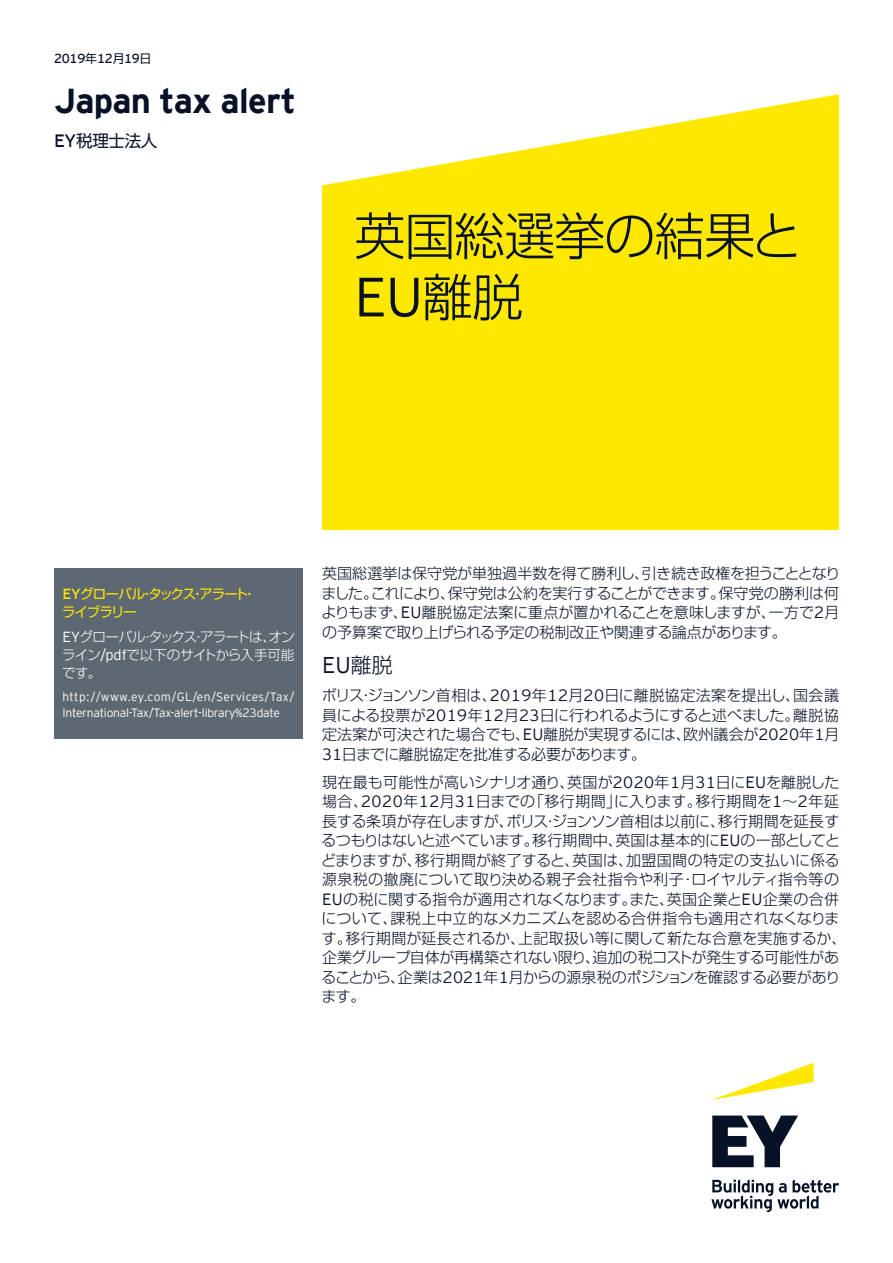
<style>
.page{position:relative;width:893px;height:1263px;background:#fff}
.page>*{position:absolute;margin:0;border:0;box-sizing:border-box;transform-origin:0 0}
.t1{font:300 55.2px "EY Interstate";color:#081227}
.t2{font:300 51px "Shin Go Pro";letter-spacing:-.02em;color:#081227}
.t3{font:700 34.5px "EY Interstate";letter-spacing:-.02em;color:#081227}
.t4{font:300 22.8px "EY Interstate";color:#081227}
.t5{font:16.5px "Shin Go Pro";letter-spacing:-.02em;color:#081227}
.t6{font:300 15px/19.5px "Shin Go Pro";letter-spacing:-.005em;color:#081227;text-align:justify}
.t7{font:300 13.5px/18px "Shin Go Pro";letter-spacing:-.05em;color:#fff;text-align:justify}
.t8{font:13.5px/18px "Shin Go Pro";letter-spacing:-.075em;color:#ffe800}
.t9{font:13.05px "EY Interstate";letter-spacing:-.02em;color:#081227}
.t10{font:300 12px/16.5px "EY Interstate";letter-spacing:-.02em;color:#fff}
.s1{font-family:"Shin Go Pro";font-size:12px}
.s2{font-family:"EY Interstate";font-size:17.85px}
.s3{font-family:"Shin Go Pro";font-size:51px}
.s4{font-family:"EY Interstate";font-size:14.7px}
.s5{font-family:"EY Interstate";font-size:16.2px}
.s6{font-family:"Shin Go Pro";font-size:21px}
</style>
<div class="page">
<svg style="left:712px;top:1063px;width:102px;height:37px"></svg>
<svg style="left:711px;top:1115px;width:128px;height:97px"></svg>
<svg style="left:322px;top:94px;width:517px;height:436px;background:#ffea1a"></svg>
<div style="left:54px;top:568px;width:249px;height:170px;background:#5e6873"></div>
<p class="t9" style="left:54px;top:49px;width:99px">2019<span class="s1">年</span>12<span class="s1">月</span>19<span class="s1">日</span></p>
<h3 class="t3" style="left:54px;top:76px;width:243px">Japan tax alert</h3>
<p class="t5" style="left:54px;top:127px;width:105px"><span class="s2">EY</span>税理士法人</p>
<h2 class="t2" style="left:354px;top:194px;width:449px">英国総選挙の結果と</h2>
<h1 class="t1" style="left:354px;top:258px;width:170px">EU<span class="s3">離脱</span></h1>
<p class="t8" style="left:62px;top:583px;width:196px"><span class="s4">EY</span>グローバル・タックス・アラート・ライブラリー</p>
<p class="t7" style="left:62px;top:626px;width:234px"><span class="s4">EY</span>グローバル・タックス・アラートは、オンライン<span class="s4">/pdf</span>で以下のサイトから入手可能です。</p>
<p class="t10" style="left:63px;top:688px;width:233px">http://www.ey.com/GL/en/Services/Tax/<br>International-Tax/Tax-alert-library%23date</p>
<p class="t6" style="left:322px;top:562px;width:520px">英国総選挙は保守党が単独過半数を得て勝利し、引き続き政権を担うこととなりました。これにより、保守党は公約を実行することができます。保守党の勝利は何よりもまず、<span class="s5">EU</span>離脱協定法案に重点が置かれることを意味しますが、一方で<span class="s5">2</span>月の予算案で取り上げられる予定の税制改正や関連する論点があります。</p>
<h3 class="t4" style="left:322px;top:649px;width:72px">EU<span class="s6">離脱</span></h3>
<p class="t6" style="left:322px;top:684px;width:519px">ボリス・ジョンソン首相は、<span class="s5">2019</span>年<span class="s5">12</span>月<span class="s5">20</span>日に離脱協定法案を提出し、国会議員による投票が<span class="s5">2019</span>年<span class="s5">12</span>月<span class="s5">23</span>日に行われるようにすると述べました。離脱協定法案が可決された場合でも、<span class="s5">EU</span>離脱が実現するには、欧州議会が<span class="s5">2020</span>年<span class="s5">1</span>月<span class="s5">31</span>日までに離脱協定を批准する必要があります。</p>
<p class="t6" style="left:321px;top:770px;width:527px;text-align:left">現在最も可能性が高いシナリオ通り、英国が<span class="s5">2020</span>年<span class="s5">1</span>月<span class="s5">31</span>日に<span class="s5">EU</span>を離脱した場合、<span class="s5">2020</span>年<span class="s5">12</span>月<span class="s5">31</span>日までの「移行期間」に入ります。移行期間を<span class="s5">1</span>～<span class="s5">2</span>年延長する条項が存在しますが、ボリス・ジョンソン首相は以前に、移行期間を延長するつもりはないと述べています。移行期間中、英国は基本的に<span class="s5">EU</span>の一部としてとどまりますが、移行期間が終了すると、英国は、加盟国間の特定の支払いに係る源泉税の撤廃について取り決める親子会社指令や利子･ロイヤルティ指令等の<span class="s5">EU</span>の税に関する指令が適用されなくなります。また、英国企業と<span class="s5">EU</span>企業の合併について、課税上中立的なメカニズムを認める合併指令も適用されなくなります。移行期間が延長されるか、上記取扱い等に関して新たな合意を実施するか、企業グループ自体が再構築されない限り、追加の税コストが発生する可能性があることから、企業は<span class="s5">2021</span>年<span class="s5">1</span>月からの源泉税のポジションを確認する必要があります。</p>
</div>
